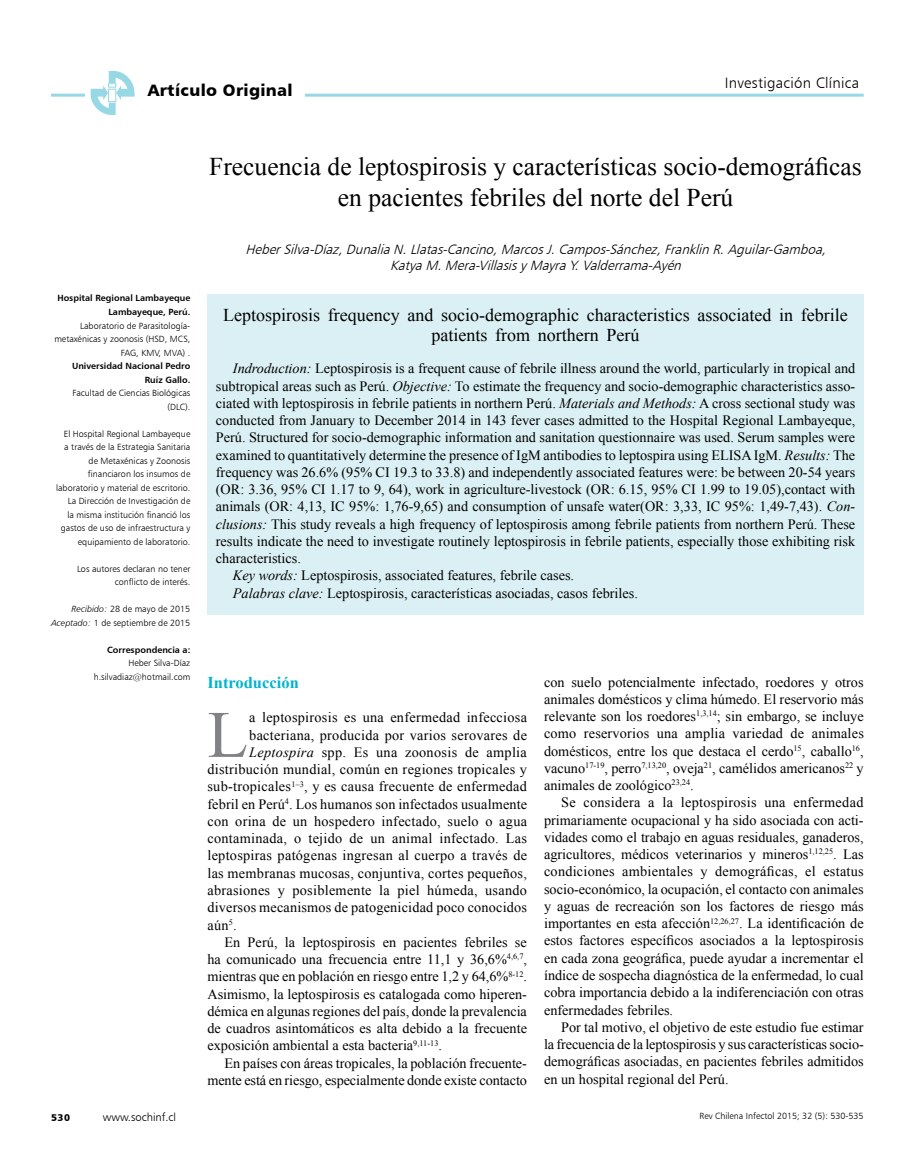
<style>
.page{position:relative;width:919px;height:1170px;background:#fff}
.page>*{position:absolute;margin:0;border:0;box-sizing:border-box;transform-origin:0 0}
.t1{font:66.3px "Times New Roman";color:#808285}
.t2{font:25.5px/30.6px "Times New Roman";color:#000;text-align:center}
.t3{font:18px/19.5px "Times New Roman";color:#000;text-align:center}
.t4{font:16.5px "Humanist 777 BT Black B";letter-spacing:.02em;color:#000}
.t5{font:700 16.5px "Times New Roman";color:#00b4ce}
.t6{font:15px "Humanist 777 BT Light B";letter-spacing:.02em;color:#000}
.t7{font:14.25px/17.2px "Times New Roman";color:#000;text-align:justify}
.t8{font:14.25px "Times New Roman";letter-spacing:.02em;color:#000}
.t9{font:italic 13.5px/16.2px "Humanist 777 BT Light B";color:#000;text-align:center}
.t10{font:11.25px "Humanist 777 BT Light B";color:#000}
.t11{font:9.75px "Humanist 777 BT Black B";color:#000}
.t12{font:9px/13.5px "Humanist 777 BT Light B";color:#000;text-align:right}
.t13{font:9px/13.5px "Humanist 777 BT Bold B";color:#000;text-align:right}
.s1{font-family:"Humanist 777 BT Light Italic B"}
.s2{font-style:italic}
</style>
<div class="page">
<hr style="left:51px;top:94px;width:812px;height:3px;background:#97d8e5">
<div style="left:85px;top:90px;width:55px;height:10px;background:#fff"></div>
<svg style="left:91px;top:71px;width:44px;height:44px"></svg>
<div style="left:136px;top:79px;width:169px;height:30px;background:#fff"></div>
<div style="left:207px;top:294px;width:656px;height:321px;background:#dbf0f4"></div>
<p class="t4" style="left:148px;top:80px;width:146px">Artículo Original</p>
<p class="t6" style="left:724px;top:73px;width:136px">Investigación Clínica</p>
<p class="t13" style="left:57px;top:291px;width:134px">Hospital Regional Lambayeque<br>Lambayeque, Perú.</p>
<p class="t12" style="left:54px;top:318px;width:137px">Laboratorio de Parasitología&shy;metaxénicas y zoonosis (HSD, MCS,<br>FAG, KMV, MVA) .</p>
<p class="t13" style="left:72px;top:359px;width:120px">Universidad Nacional Pedro<br>Ruíz Gallo.</p>
<p class="t12" style="left:72px;top:386px;width:119px">Facultad de Ciencias Biológicas (DLC).</p>
<p class="t12" style="left:56px;top:426px;width:136px">El Hospital Regional Lambayeque<br>a través de la Estrategia Sanitaria de Metaxénicas y Zoonosis financiaron los insumos de laboratorio y material de escritorio.<br>La Dirección de Investigación de<br>la misma institución financió los gastos de uso de infraestructura y equipamiento de laboratorio.</p>
<p class="t12" style="left:77px;top:561px;width:115px">Los autores declaran no tener conflicto de interés.</p>
<p class="t12" style="left:51px;top:602px;width:141px"><span class="s1">Recibido:</span> 28 de mayo de 2015<br><span class="s1">Aceptado:</span> 1 de septiembre de 2015</p>
<p class="t13" style="left:107px;top:642px;width:85px">Correspondencia a:</p>
<p class="t12" style="left:94px;top:656px;width:98px">Heber Silva-Díaz h.silvadiaz@hotmail.com</p>
<p class="t11" style="left:51px;top:1111px;width:20px">530</p>
<p class="t10" style="left:103px;top:1110px;width:75px">www.sochinf.cl</p>
<h2 class="t2" style="left:209px;top:150px;width:654px">Frecuencia de leptospirosis y características socio-demográficas en pacientes febriles del norte del Perú</h2>
<p class="t9" style="left:245px;top:241px;width:586px">Heber Silva-Díaz, Dunalia N. Llatas-Cancino, Marcos J. Campos-Sánchez, Franklin R. Aguilar-Gamboa,<br>Katya M. Mera-Villasis y Mayra Y. Valderrama-Ayén</p>
<p class="t3" style="left:223px;top:305px;width:626px">Leptospirosis frequency and socio-demographic characteristics associated in febrile patients from northern Perú</p>
<p class="t7" style="left:233px;top:359px;width:623px"><span class="s2">Indroduction:</span> Leptospirosis is a frequent cause of febrile illness around the world, particularly in tropical and</p>
<p class="t7" style="left:216px;top:376px;width:640px">subtropical areas such as Perú. <span class="s2">Objective:</span> To estimate the frequency and socio-demographic characteristics asso-</p>
<p class="t7" style="left:216px;top:394px;width:640px">ciated with leptospirosis in febrile patients in northern Perú. <span class="s2">Materials and Methods:</span> A cross sectional study was</p>
<p class="t7" style="left:216px;top:411px;width:640px">conducted from January to December 2014 in 143 fever cases admitted to the Hospital Regional Lambayeque,</p>
<p class="t7" style="left:216px;top:428px;width:640px">Perú. Structured for socio-demographic information and sanitation questionnaire was used. Serum samples were</p>
<p class="t7" style="left:216px;top:445px;width:640px">examined to quantitatively determine the presence of IgM antibodies to leptospira using ELISA IgM. <span class="s2">Results:</span> The</p>
<p class="t7" style="left:216px;top:463px;width:640px">frequency was 26.6% (95% CI 19.3 to 33.8) and independently associated features were: be between 20-54 years</p>
<p class="t7" style="left:216px;top:480px;width:641px">(OR: 3.36, 95% CI 1.17 to 9, 64), work in agriculture-livestock (OR: 6.15, 95% CI 1.99 to 19.05),contact with</p>
<p class="t7" style="left:216px;top:497px;width:640px">animals (OR: 4,13, IC 95%: 1,76-9,65) and consumption of unsafe water(OR: 3,33, IC 95%: 1,49-7,43). <span class="s2">Con-</span></p>
<p class="t7" style="left:216px;top:514px;width:640px"><span class="s2">clusions:</span> This study reveals a high frequency of leptospirosis among febrile patients from northern Perú. These</p>
<p class="t7" style="left:216px;top:532px;width:640px">results indicate the need to investigate routinely leptospirosis in febrile patients, especially those exhibiting risk</p>
<p class="t7" style="left:216px;top:549px;width:87px">characteristics.</p>
<p class="t7" style="left:233px;top:566px;width:342px"><span class="s2">Key words:</span> Leptospirosis, associated features, febrile cases.</p>
<p class="t7" style="left:233px;top:584px;width:406px"><span class="s2">Palabras clave:</span> Leptospirosis, características asociadas, casos febriles.</p>
<p class="t5" style="left:207px;top:670px;width:93px">Introducción</p>
<h1 class="t1" style="left:207px;top:688px;width:42px">L</h1>
<p class="t8" style="left:249px;top:707px;width:279px">a leptospirosis es una enfermedad infecciosa</p>
<p class="t8" style="left:249px;top:724px;width:279px">bacteriana, producida por varios serovares de</p>
<p class="t8" style="left:249px;top:742px;width:279px"><span class="s2">Leptospira</span> spp. Es una zoonosis de amplia</p>
<p class="t8" style="left:207px;top:759px;width:321px">distribución mundial, común en regiones tropicales y</p>
<p class="t8" style="left:207px;top:776px;width:321px">sub-tropicales<sup>1–3</sup>, y es causa frecuente de enfermedad</p>
<p class="t7" style="left:207px;top:794px;width:321px">febril en Perú<sup>4</sup>. Los humanos son infectados usualmente</p>
<p class="t8" style="left:207px;top:811px;width:321px">con orina de un hospedero infectado, suelo o agua</p>
<p class="t8" style="left:207px;top:828px;width:321px">contaminada, o tejido de un animal infectado. Las</p>
<p class="t8" style="left:207px;top:845px;width:321px">leptospiras patógenas ingresan al cuerpo a través de</p>
<p class="t8" style="left:207px;top:862px;width:321px">las membranas mucosas, conjuntiva, cortes pequeños,</p>
<p class="t8" style="left:207px;top:880px;width:321px">abrasiones y posiblemente la piel húmeda, usando</p>
<p class="t7" style="left:207px;top:898px;width:321px">diversos mecanismos de patogenicidad poco conocidos</p>
<p class="t7" style="left:207px;top:915px;width:31px">aún<sup>5</sup>.</p>
<p class="t7" style="left:224px;top:932px;width:304px">En Perú, la leptospirosis en pacientes febriles se</p>
<p class="t7" style="left:207px;top:950px;width:321px">ha comunicado una frecuencia entre 11,1 y 36,6%<sup>4,6,7</sup>,</p>
<p class="t7" style="left:207px;top:967px;width:321px">mientras que en población en riesgo entre 1,2 y 64,6%<sup>8-12</sup>.</p>
<p class="t7" style="left:207px;top:984px;width:321px">Asimismo, la leptospirosis es catalogada como hiperen-</p>
<p class="t7" style="left:207px;top:1001px;width:321px">démica en algunas regiones del país, donde la prevalencia</p>
<p class="t7" style="left:207px;top:1019px;width:321px">de cuadros asintomáticos es alta debido a la frecuente</p>
<p class="t7" style="left:207px;top:1036px;width:236px">exposición ambiental a esta bacteria<sup>9,11-13</sup>.</p>
<p class="t7" style="left:224px;top:1053px;width:304px">En países con áreas tropicales, la población frecuente-</p>
<p class="t7" style="left:207px;top:1070px;width:321px">mente está en riesgo, especialmente donde existe contacto</p>
<p class="t7" style="left:544px;top:672px;width:321px">con suelo potencialmente infectado, roedores y otros animales domésticos y clima húmedo. El reservorio más relevante son los roedores<sup>1,3,14</sup>; sin embargo, se incluye como reservorios una amplia variedad de animales domésticos, entre los que destaca el cerdo<sup>15</sup>, caballo<sup>16</sup>, vacuno<sup>17-19</sup>, perro<sup>7,13,20</sup>, oveja<sup>21</sup>, camélidos americanos<sup>22</sup> y animales de zoológico<sup>23,24</sup>.</p>
<p class="t7" style="left:544px;top:793px;width:321px;text-indent:17px">Se considera a la leptospirosis una enfermedad primariamente ocupacional y ha sido asociada con acti&shy;vidades como el trabajo en aguas residuales, ganaderos, agricultores, médicos veterinarios y mineros<sup>1,12,25</sup>. Las condiciones ambientales y demográficas, el estatus socio-económico, la ocupación, el contacto con animales y aguas de recreación son los factores de riesgo más importantes en esta afección<sup>12,26,27</sup>. La identificación de estos factores específicos asociados a la leptospirosis en cada zona geográfica, puede ayudar a incrementar el índice de sospecha diagnóstica de la enfermedad, lo cual cobra importancia debido a la indiferenciación con otras enfermedades febriles.</p>
<p class="t7" style="left:544px;top:1017px;width:321px;text-indent:17px">Por tal motivo, el objetivo de este estudio fue estimar la frecuencia de la leptospirosis y sus características socio&shy;demográficas asociadas, en pacientes febriles admitidos en un hospital regional del Perú.</p>
<p class="t12" style="left:699px;top:1109px;width:166px">Rev Chilena Infectol 2015; 32 (5): 530-535</p>
</div>
